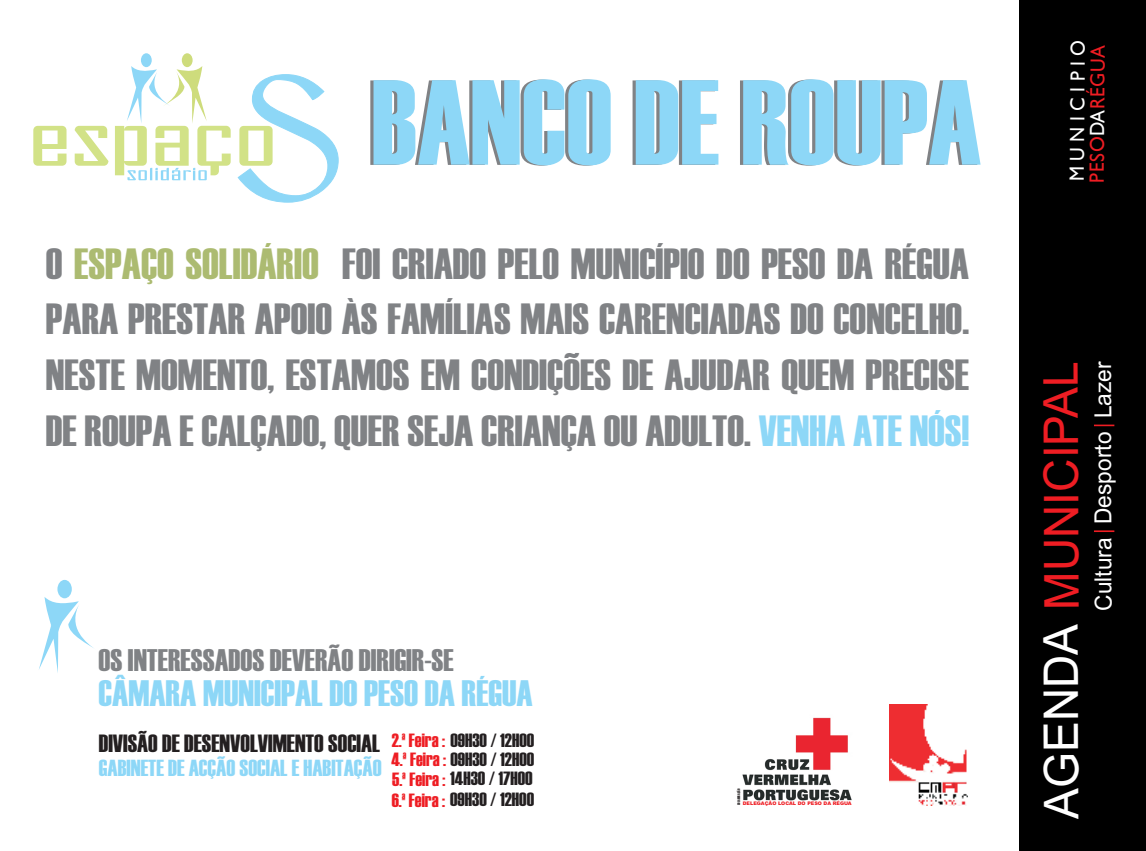
<style>
.page{position:relative;width:1146px;height:851px;background:#fff}
.page>*{position:absolute;margin:0;border:0;box-sizing:border-box;transform-origin:0 0}
.t1{font:120.8px "Haettenschweiler";color:#808285}
.t2{font:48px "Arial";color:#ee1d23;scale:.96 1}
.t3{font:43.6px/56px "Haettenschweiler";color:#808285;text-align:justify}
.t4{font:43.6px "Haettenschweiler";color:#acbb71}
.t5{font:36.8px "Haettenschweiler";color:#8dd7f7}
.t6{font:31.2px "Haettenschweiler";color:#808285}
.t7{font:24.8px "Haettenschweiler";color:#231f20}
.t8{font:23.6px "Arial";letter-spacing:-.005em;color:#fff;scale:.96 1}
.t9{font:23.2px "Haettenschweiler";color:#8dd7f7}
.t10{font:20.8px/20px "Gill Sans";letter-spacing:.04em;color:#fff;scale:.92 1}
.t11{font:19.2px/20px "Haettenschweiler";color:#231f20;text-align:justify}
.t12{font:900 4.8px "Arial";color:#ee1d23}
.s1{color:#808285}
.s2{color:#8dd7f7}
.s3{color:#ee1d23}
.s4{color:#fff}
</style>
<div class="page">
<div style="left:1019px;top:0;width:126px;height:850px;background:#000"></div>
<svg style="left:1094px;top:530px;width:20px;height:2px"></svg>
<svg style="left:1094px;top:424px;width:20px;height:2px"></svg>
<svg style="left:33px;top:53px;width:306px;height:150px"></svg>
<svg style="left:39px;top:579px;width:54px;height:94px"></svg>
<img style="left:889px;top:704px;width:78px;height:101px">
<img style="left:742px;top:717px;width:110px;height:84px">
<h1 class="t1" style="left:368px;top:80px;width:611px">BANCO DE ROUPA</h1>
<p class="t4" style="left:46px;top:248px;width:274px"><span class="s1">O</span> ESPAÇO SOLIDÁRIO</p>
<p class="t3" style="left:46px;top:238px;width:924px;text-indent:296px">FOI CRIADO PELO MUNICÍPIO DO PESO DA RÉGUA PARA PRESTAR APOIO ÀS FAMÍLIAS MAIS CARENCIADAS DO CONCELHO.<br>NESTE MOMENTO, ESTAMOS EM CONDIÇÕES DE AJUDAR QUEM PRECISE DE ROUPA E CALÇADO, QUER SEJA CRIANÇA OU ADULTO. <span class="s2">VENHA ATE NÓS!</span></p>
<p class="t6" style="left:98px;top:648px;width:356px">OS INTERESSADOS DEVERÃO DIRIGIR-SE</p>
<p class="t5" style="left:98px;top:679px;width:435px">CÂMARA MUNICIPAL DO PESO DA RÉGUA</p>
<p class="t7" style="left:99px;top:735px;width:282px">DIVISÃO DE DESENVOLVIMENTO SOCIAL</p>
<p class="t9" style="left:99px;top:759px;width:284px">GABINETE DE ACÇÃO SOCIAL E HABITAÇÃO</p>
<p class="t11" style="left:391px;top:731px;width:144px"><span class="s3">2.ª Feira :</span> 09H30 / 12H00<br><span class="s3">4.ª Feira :</span> 09H30 / 12H00<br><span class="s3">5.ª Feira :</span> 14H30 / 17H00<br><span class="s3">6.ª Feira :</span> 09H30 / 12H00</p>
<p class="t12" style="left:742px;top:801px;width:110px">DELEGAÇÃO LOCAL DO PESO DA RÉGUA</p>
<p class="t10" style="left:1069px;top:183px;width:157px;rotate:-90deg">MUNICIPIO<br><span class="s3">PESO</span>DA<span class="s3">RÉGUA</span></p>
<p class="t2" style="left:1043px;top:818px;width:477px;rotate:-90deg"><span class="s4">AGENDA</span> MUN CI PI AL</p>
<p class="t8" style="left:1093px;top:610px;width:262px;rotate:-90deg">Cul ut ra Despor ot Lazer</p>
</div>
